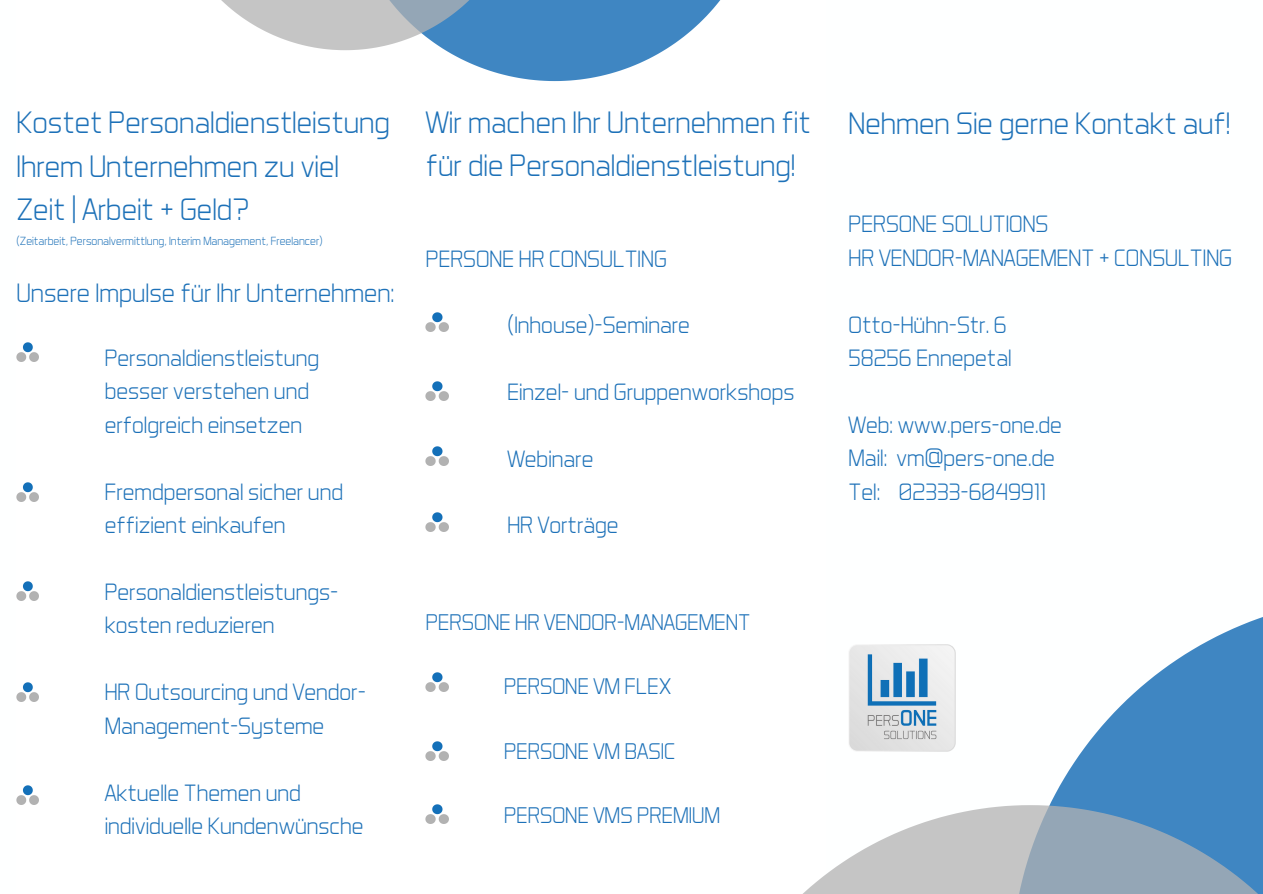
<style>
.page{position:relative;width:1263px;height:894px;background:#fff}
.page>*{position:absolute;margin:0;border:0;box-sizing:border-box;transform-origin:0 0}
.t1{font:300 31.5px/43.8px "Aero Matics";color:#1d71b8}
.t2{font:300 27px "Aero Matics";color:#1d71b8}
.t3{font:300 24px/33.5px "Aero Matics";color:#1d71b8}
.t4{font:300 22.95px "Aero Matics";color:#1d71b8}
.t5{font:300 12px "Aero Matics";color:#1d71b8}
</style>
<div class="page">
<svg style="left:1050px;top:617px;width:213px;height:187px;fill:#3f86c2"></svg>
<svg style="left:804px;top:804px;width:459px;height:89px"></svg>
<svg style="left:221px;top:0;width:500px;height:81px"></svg>
<img style="left:16px;top:342px;width:23px;height:19px">
<img style="left:16px;top:581px;width:23px;height:19px">
<img style="left:16px;top:482px;width:23px;height:19px">
<img style="left:16px;top:682px;width:23px;height:19px">
<img style="left:16px;top:785px;width:23px;height:19px">
<img style="left:426px;top:312px;width:22px;height:19px">
<img style="left:426px;top:381px;width:22px;height:19px">
<img style="left:426px;top:446px;width:22px;height:19px">
<img style="left:426px;top:672px;width:22px;height:19px">
<img style="left:426px;top:741px;width:22px;height:19px">
<img style="left:426px;top:804px;width:22px;height:19px">
<img style="left:426px;top:512px;width:22px;height:20px">
<img style="left:849px;top:644px;width:106px;height:106px">
<h1 class="t1" style="left:16px;top:100px;width:375px">Kostet Personaldienstleistung<br>Ihrem Unternehmen zu viel<br>Zeit | Arbeit + Geld?</h1>
<p class="t5" style="left:16px;top:233px;width:308px">(Zeitarbeit, Personalvermittlung, Interim Management, Freelancer)</p>
<p class="t2" style="left:16px;top:277px;width:380px">Unsere Impulse für Ihr Unternehmen:</p>
<p class="t3" style="left:105px;top:340px;width:216px">Personaldienstleistung besser verstehen und erfolgreich einsetzen</p>
<p class="t3" style="left:105px;top:474px;width:240px">Fremdpersonal sicher und effizient einkaufen</p>
<p class="t3" style="left:105px;top:574px;width:235px">Personaldienstleistungs&shy;kosten reduzieren</p>
<p class="t3" style="left:105px;top:674px;width:263px">HR Outsourcing und Vendor-<br>Management-Systeme</p>
<p class="t3" style="left:105px;top:775px;width:260px">Aktuelle Themen und individuelle Kundenwünsche</p>
<h1 class="t1" style="left:426px;top:100px;width:386px;line-height:43px">Wir machen Ihr Unternehmen fit für die Personaldienstleistung!</h1>
<p class="t3" style="left:426px;top:241px;width:243px">PERSONE HR CONSULTING</p>
<p class="t3" style="left:507px;top:308px;width:184px">(Inhouse)-Seminare</p>
<p class="t3" style="left:507px;top:374px;width:289px">Einzel- und Gruppenworkshops</p>
<p class="t3" style="left:507px;top:441px;width:88px">Webinare</p>
<p class="t3" style="left:507px;top:507px;width:113px">HR Vorträge</p>
<p class="t4" style="left:426px;top:609px;width:326px">PERSONE HR VENDOR-MANAGEMENT</p>
<p class="t4" style="left:504px;top:673px;width:169px">PERSONE VM FLEX</p>
<p class="t4" style="left:504px;top:737px;width:173px">PERSONE VM BASIC</p>
<p class="t4" style="left:504px;top:801px;width:218px">PERSONE VMS PREMIUM</p>
<h1 class="t1" style="left:848px;top:101px;width:383px">Nehmen Sie gerne Kontakt auf!</h1>
<p class="t3" style="left:848px;top:207px;width:385px">PERSONE SOLUTIONS<br>HR VENDOR-MANAGEMENT + CONSULTING</p>
<p class="t3" style="left:848px;top:307px;width:165px">Otto-Hühn-Str. 6<br>58256 Ennepetal</p>
<p class="t3" style="left:848px;top:407px;width:215px">Web: www.pers-one.de<br>Mail: vm@pers-one.de<br>Tel: 02333-6049911</p>
</div>
